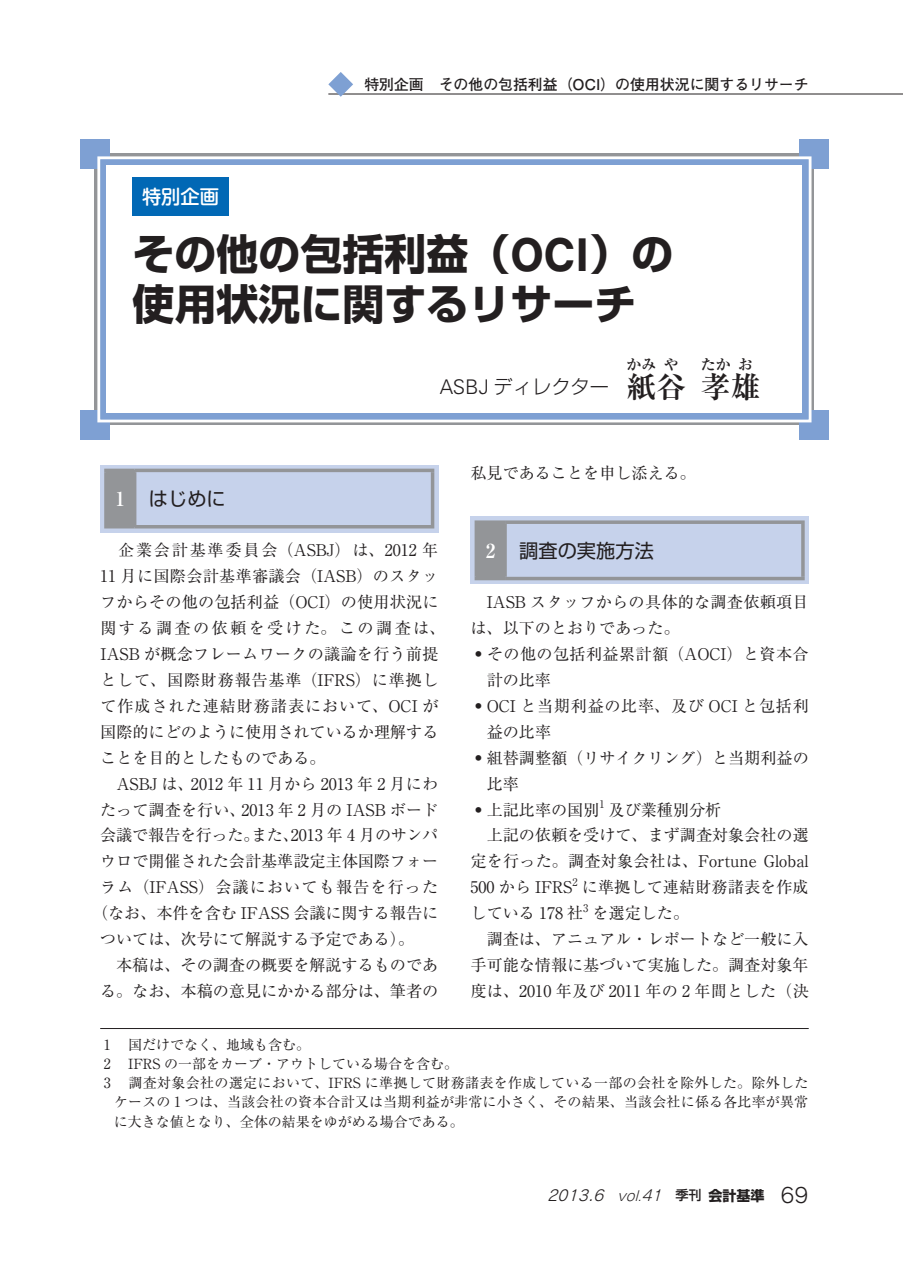
<style>
.page{position:relative;width:903px;height:1275px;background:#fff}
.page>*{position:absolute;margin:0;border:0;box-sizing:border-box;transform-origin:0 0}
.t1{font:700 42px/49.9px "Shin Go Pr 5";color:#231f20}
.t2{font:700 29.75px "Ryumin Pr 5";color:#231f20}
.t3{font:19.25px "Shin Go Pr 5";color:#231f20}
.t4{font:300 19.25px "Shin Go Pr 5";color:#231f20}
.t5{font:500 19.25px "Shin M Go Pro";color:#fff}
.t6{font:16.1px/25.9px "Ryumin Pr 5";color:#231f20}
.t7{font:16.1px "Ryumin Pr 5";letter-spacing:.02em;color:#231f20}
.t8{font:16.1px "Ryumin Pr 5";letter-spacing:.07em;color:#231f20}
.t9{font:16.1px "Ryumin Pr 5";letter-spacing:.025em;color:#231f20}
.t10{font:16.1px "Ryumin Pr 5";letter-spacing:.045em;color:#231f20}
.t11{font:700 14.88px "Futo Go B101 Pr 5";color:#231f20}
.t12{font:italic 14.88px "Rodin Pro M";color:#231f20}
.t13{font:700 14.88px "Ryumin Pr 5";color:#231f20}
.t14{font:14px/19.2px "Ryumin Pr 5";color:#231f20;text-align:justify}
.t15{font:10.5px "Ryumin Pr 5";color:#231f20}
.s1{font-family:"Cezanne Pro B";font-weight:400;font-size:44.1px}
.s2{font-family:"Univers LT Std";font-size:20.3px}
.s3{font-family:"Ryumin Pr 5";font-weight:700;font-size:29.75px}
.s4{font-family:"Ryumin Pr 5";font-weight:700;color:#fff}
.s5{font-family:"Century Std";font-weight:300;font-size:17.15px}
.s6{font-family:"Shin Go Pr 5";font-weight:900}
.s7{font-family:"Gothic MB101 Pr 5";font-weight:300;font-size:13.65px}
.s8{font-family:"Gothic MB101 Pr 5";font-weight:300}
.s9{font-family:"Shin Go Pr 5";font-weight:500;font-style:normal;font-size:13.12px}
.s10{font-family:"Shin Go Pr 5";font-weight:700;font-style:normal;font-size:14px}
.s11{font-style:normal;font-size:20.47px}
</style>
<div class="page">
<hr style="left:328px;top:94px;width:575px;height:1px;background:#231f20">
<svg style="left:328px;top:72px;width:25px;height:25px"></svg>
<div style="left:100px;top:465px;width:338px;height:67px;background:#c6d2eb"></div>
<div style="left:106px;top:470px;width:29px;height:57px;background:#939598"></div>
<hr style="left:104px;top:469px;width:31px;height:3px;background:#939598">
<svg style="left:104px;top:472px;width:2px;height:53px"></svg>
<hr style="left:135px;top:469px;width:299px;height:3px;background:#939598">
<hr style="left:133px;top:472px;width:3px;height:53px;background:#939598">
<hr style="left:431px;top:472px;width:3px;height:53px;background:#939598">
<hr style="left:104px;top:525px;width:31px;height:3px;background:#939598">
<hr style="left:135px;top:525px;width:299px;height:3px;background:#939598">
<div style="left:470px;top:516px;width:339px;height:68px;background:#c6d2eb"></div>
<div style="left:476px;top:522px;width:29px;height:57px;background:#939598"></div>
<svg style="left:475px;top:520px;width:30px;height:4px"></svg>
<hr style="left:475px;top:524px;width:3px;height:53px;background:#939598">
<svg style="left:505px;top:520px;width:300px;height:4px"></svg>
<svg style="left:505px;top:524px;width:2px;height:53px"></svg>
<svg style="left:801px;top:524px;width:4px;height:53px"></svg>
<hr style="left:475px;top:577px;width:30px;height:3px;background:#939598">
<hr style="left:505px;top:577px;width:300px;height:3px;background:#939598">
<div style="left:95px;top:154px;width:719px;height:271px;background:linear-gradient(to right,#c2c3c4,#c2c3c4)"></div>
<div style="left:80px;top:139px;width:30px;height:30px;background:#7ea0d3"></div>
<div style="left:799px;top:139px;width:30px;height:30px;background:#7ea0d3"></div>
<div style="left:80px;top:410px;width:30px;height:30px;background:#7ea0d3"></div>
<div style="left:799px;top:410px;width:30px;height:30px;background:#7ea0d3"></div>
<div style="left:99px;top:158px;width:711px;height:263px;background:#7ea0d3"></div>
<div style="left:97px;top:156px;width:714px;height:266px;border:3px solid #fff"></div>
<div style="left:107px;top:166px;width:695px;height:247px;background:#fff"></div>
<hr style="left:100px;top:1028px;width:709px;height:1px;background:#231f20">
<div style="left:132px;top:177px;width:97px;height:39px;background:#0168b5"></div>
<p class="t5" style="left:142px;top:181px;width:78px">特別企画</p>
<p class="t11" style="left:364px;top:72px;width:446px">特別企画　その他の包括利益（OCI）の使用状況に関するリサーチ</p>
<h1 class="t1" style="left:132px;top:226px;width:543px">その他の包括利益（<span class="s1">OCI</span>）の使用状況に関するリサーチ</h1>
<p class="t13" style="left:626px;top:353px;width:31px">かみ</p>
<p class="t13" style="left:664px;top:353px;width:16px">や</p>
<p class="t4" style="left:440px;top:371px;width:218px"><span class="s2">ASBJ</span> ディレクター <span class="s3">紙</span></p>
<h2 class="t2" style="left:656px;top:364px;width:31px">谷</h2>
<p class="t13" style="left:701px;top:353px;width:31px">たか</p>
<p class="t13" style="left:738px;top:353px;width:16px">お</p>
<h2 class="t2" style="left:701px;top:364px;width:61px">孝雄</h2>
<p class="t6" style="left:470px;top:459px;width:227px">私見であることを申し添える。</p>
<p class="t3" style="left:115px;top:483px;width:112px"><span class="s4">1</span> はじめに</p>
<p class="t6" style="left:100px;top:536px;width:347px;text-indent:18px">企業会計基準委員会（ASB<span class="s5">J</span>）は、2012 年<br>11 月に国際会計基準審議会（IASB）のスタッフからその他の包括利益（OCI）の使用状況に関する調査の依頼を受けた。この調査は、<br>IASB が概念フレームワークの議論を行う前提として、国際財務報告基準（IFRS）に準拠して作成された連結財務諸表において、OCI が国際的にどのように使用されているか理解することを目的としたものである。</p>
<p class="t6" style="left:116px;top:769px;width:323px">ASB<span class="s5">J</span> は、2012 年 11 月から 2013 年 2 月にわ</p>
<p class="t6" style="left:100px;top:795px;width:340px">たって調査を行い、2013 年 2 月の IASB ボード</p>
<p class="t6" style="left:100px;top:821px;width:340px">会議で報告を行った。また、2013 年 4 月のサンパ</p>
<p class="t6" style="left:100px;top:847px;width:340px">ウロで開催された会計基準設定主体国際フォー</p>
<p class="t8" style="left:100px;top:874px;width:340px">ラム（IFASS）会議においても報告を行った</p>
<p class="t6" style="left:92px;top:899px;width:348px">（なお、本件を含む IFASS 会議に関する報告に</p>
<p class="t6" style="left:100px;top:925px;width:315px">ついては、次号にて解説する予定である）。</p>
<p class="t6" style="left:116px;top:951px;width:323px">本稿は、その調査の概要を解説するものであ</p>
<p class="t6" style="left:100px;top:977px;width:340px">る。なお、本稿の意見にかかる部分は、筆者の</p>
<p class="t3" style="left:486px;top:535px;width:170px"><span class="s4">2</span> 調査の実施方法</p>
<p class="t7" style="left:487px;top:590px;width:323px">IASB スタッフからの具体的な調査依頼項目</p>
<p class="t6" style="left:470px;top:614px;width:211px">は、以下のとおりであった。</p>
<p class="t9" style="left:470px;top:641px;width:340px"><span class="s6">・</span>その他の包括利益累計額（AOCI）と資本合</p>
<p class="t6" style="left:487px;top:666px;width:66px">計の比率</p>
<p class="t10" style="left:470px;top:693px;width:340px"><span class="s6">・</span>OCI と当期利益の比率、及び OCI と包括利</p>
<p class="t6" style="left:487px;top:718px;width:66px">益の比率</p>
<p class="t6" style="left:471px;top:744px;width:340px"><span class="s6">・</span>組替調整額（リサイクリング）と当期利益の</p>
<p class="t6" style="left:487px;top:770px;width:34px">比率</p>
<p class="t6" style="left:471px;top:795px;width:130px"><span class="s6">・</span>上記比率の国別</p>
<p class="t15" style="left:599px;top:796px;width:7px">1</p>
<p class="t6" style="left:609px;top:795px;width:114px">及び業種別分析</p>
<p class="t6" style="left:487px;top:821px;width:324px">上記の依頼を受けて、まず調査対象会社の選</p>
<p class="t6" style="left:470px;top:847px;width:340px">定を行った。調査対象会社は、Fortune Global</p>
<p class="t6" style="left:470px;top:873px;width:103px">500 から IFRS</p>
<p class="t15" style="left:572px;top:873px;width:7px">2</p>
<p class="t6" style="left:471px;top:873px;width:340px;text-indent:111px">に準拠して連結財務諸表を作成している 178 社</p>
<p class="t15" style="left:583px;top:899px;width:7px">3</p>
<p class="t6" style="left:592px;top:899px;width:98px">を選定した。</p>
<p class="t6" style="left:487px;top:925px;width:323px">調査は、アニュアル・レポートなど一般に入</p>
<p class="t6" style="left:470px;top:951px;width:340px">手可能な情報に基づいて実施した。調査対象年</p>
<p class="t7" style="left:470px;top:978px;width:340px">度は、2010 年及び 2011 年の 2 年間とした（決</p>
<p class="t14" style="left:104px;top:1034px;width:8px">1</p>
<p class="t14" style="left:128px;top:1034px;width:183px">国だけでなく、地域も含む。</p>
<p class="t14" style="left:104px;top:1053px;width:8px">2</p>
<p class="t14" style="left:128px;top:1053px;width:331px">IFRS の一部をカーブ・アウトしている場合を含む。</p>
<p class="t14" style="left:104px;top:1072px;width:8px">3</p>
<p class="t14" style="left:114px;top:1072px;width:696px;text-indent:15px">調査対象会社の選定において、IFRS に準拠して財務諸表を作成している一部の会社を除外した。除外したケースの 1 つは、当該会社の資本合計又は当期利益が非常に小さく、その結果、当該会社に係る各比率が異常に大きな値となり、全体の結果をゆがめる場合である。</p>
<p class="t12" style="left:547px;top:1186px;width:263px">2013.6 <span class="s7">vol.</span><span class="s8">41</span> <span class="s9">季刊</span><span class="s10">会計基準</span> <span class="s11">6 9</span></p>
</div>
